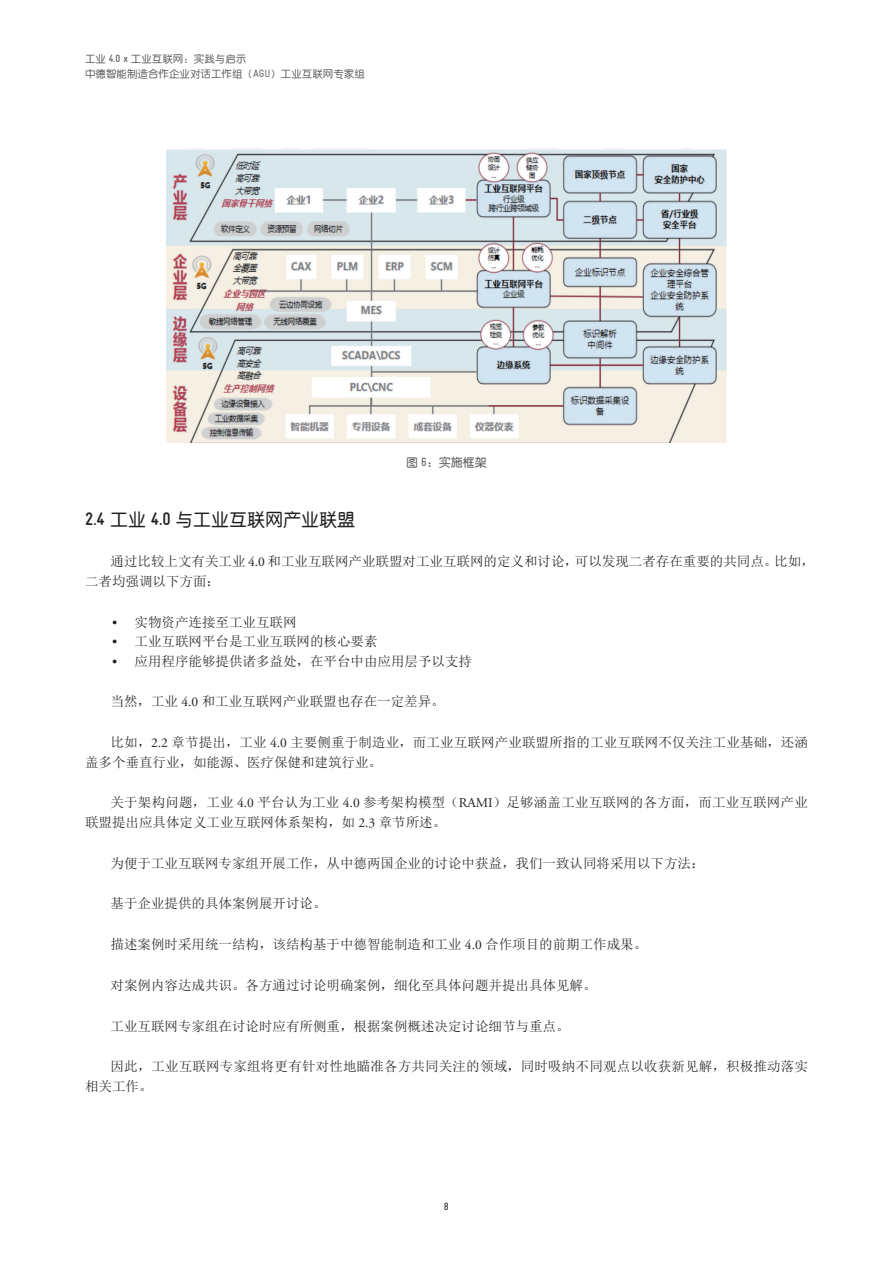
<style>
.page{position:relative;width:893px;height:1263px;background:#fff}
.page>*{position:absolute;margin:0;border:0;box-sizing:border-box;transform-origin:0 0}
.t1{font:18px "H Ye 3 gj";color:#231f20}
.t2{font:13.5px/19.5px "N Sim Sun";color:#231f20}
.t3{font:12px "H Ye 3 gj";color:#57585a}
.t4{font:10.5px/15px "H Ye 3 gj";color:#636366}
.t5{font:condensed 10.5px "Gravur";color:#231f20}
.s1{font-family:"Gravur";font-weight:700;font-stretch:condensed}
.s2{font-family:"Gravur";font-stretch:condensed}
.s3{font-family:"Adobe Garamond Pro"}
</style>
<div class="page">
<img style="left:167px;top:149px;width:559px;height:294px">
<p class="t4" style="left:85px;top:51px;width:281px">工业 <span class="s1">4.0 x</span> 工业互联网：实践与启示<br>中德智能制造合作企业对话工作组（<span class="s2">AGU</span>）工业互联网专家组</p>
<p class="t3" style="left:406px;top:456px;width:82px">图 <span class="s2">6</span>：实施框架</p>
<h1 class="t1" style="left:85px;top:511px;width:272px"><span class="s1">2.4</span> 工业 <span class="s1">4.0</span> 与工业互联网产业联盟</h1>
<p class="t2" style="left:85px;top:552px;width:731px;text-indent:26px">通过比较上文有关工业 <span class="s3">4.0</span> 和工业互联网产业联盟对工业互联网的定义和讨论，可以发现二者存在重要的共同点。比如，二者均强调以下方面：</p>
<p class="t2" style="left:112px;top:612px;width:186px"><span class="s3">•</span> 实物资产连接至工业互联网</p>
<p class="t2" style="left:112px;top:631px;width:267px"><span class="s3">•</span> 工业互联网平台是工业互联网的核心要素</p>
<p class="t2" style="left:112px;top:651px;width:362px"><span class="s3">•</span> 应用程序能够提供诸多益处，在平台中由应用层予以支持</p>
<p class="t2" style="left:111px;top:692px;width:336px">当然，工业 <span class="s3">4.0</span> 和工业互联网产业联盟也存在一定差异。</p>
<p class="t2" style="left:85px;top:732px;width:724px;text-indent:26px">比如，<span class="s3">2.2</span> 章节提出，工业 <span class="s3">4.0</span> 主要侧重于制造业，而工业互联网产业联盟所指的工业互联网不仅关注工业基础，还涵盖多个垂直行业，如能源、医疗保健和建筑行业。</p>
<p class="t2" style="left:85px;top:793px;width:724px;text-indent:26px">关于架构问题，工业 <span class="s3">4.0</span> 平台认为工业 <span class="s3">4.0</span> 参考架构模型（<span class="s3">RAMI</span>）足够涵盖工业互联网的各方面，而工业互联网产业联盟提出应具体定义工业互联网体系架构，如 <span class="s3">2.3</span> 章节所述。</p>
<p class="t2" style="left:111px;top:853px;width:595px">为便于工业互联网专家组开展工作，从中德两国企业的讨论中获益，我们一致认同将采用以下方法：</p>
<p class="t2" style="left:111px;top:894px;width:217px">基于企业提供的具体案例展开讨论。</p>
<p class="t2" style="left:111px;top:934px;width:538px">描述案例时采用统一结构，该结构基于中德智能制造和工业 <span class="s3">4.0</span> 合作项目的前期工作成果。</p>
<p class="t2" style="left:111px;top:975px;width:487px">对案例内容达成共识。各方通过讨论明确案例，细化至具体问题并提出具体见解。</p>
<p class="t2" style="left:111px;top:1016px;width:460px">工业互联网专家组在讨论时应有所侧重，根据案例概述决定讨论细节与重点。</p>
<p class="t2" style="left:85px;top:1057px;width:724px;text-indent:26px">因此，工业互联网专家组将更有针对性地瞄准各方共同关注的领域，同时吸纳不同观点以收获新见解，积极推动落实相关工作。</p>
<p class="t5" style="left:444px;top:1201px;width:7px">8</p>
</div>
